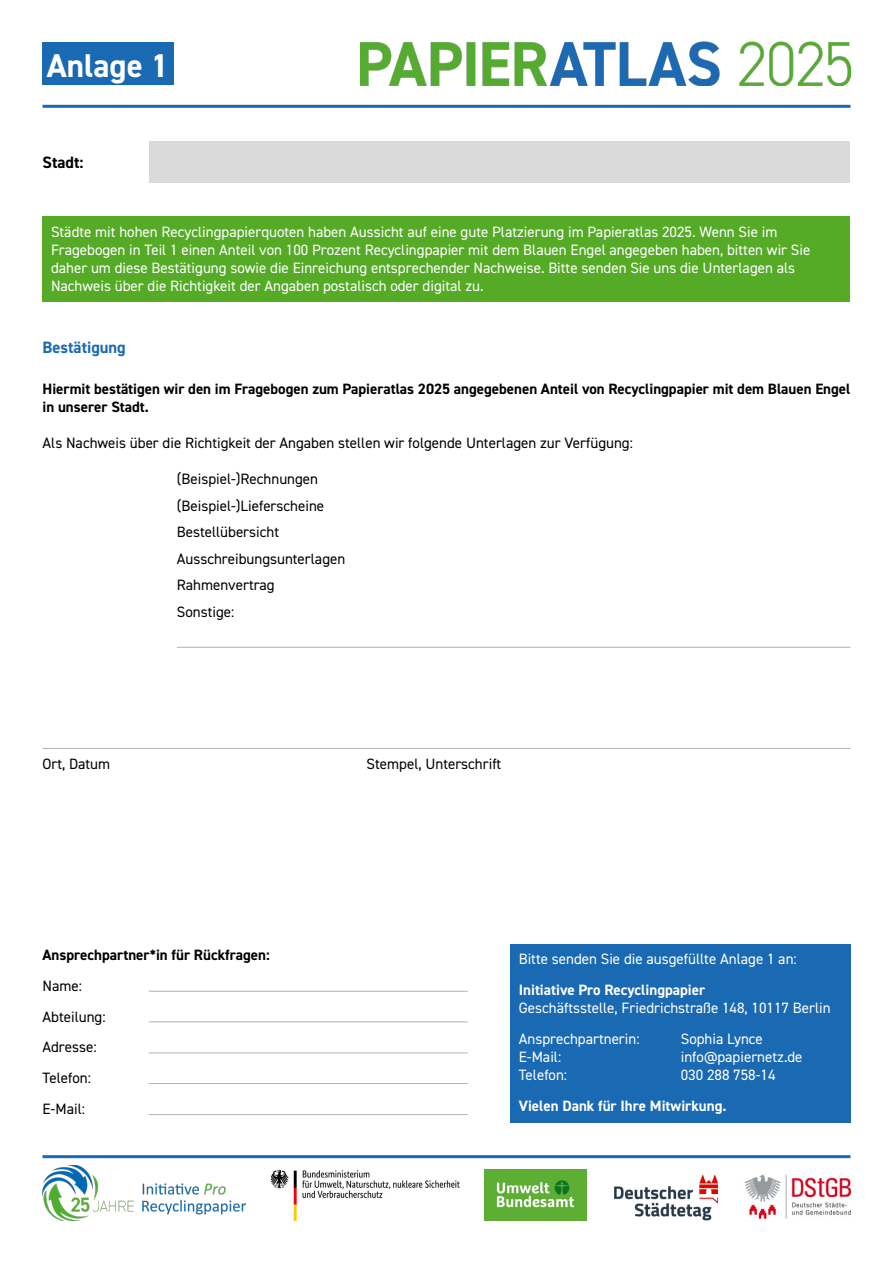
<style>
.page{position:relative;width:893px;height:1263px;background:#fff}
.page>*{position:absolute;margin:0;border:0;box-sizing:border-box;transform-origin:0 0}
.t1{font:700 33px "DIN2014";color:#fff}
.t2{font:700 16.5px "DIN2014";color:#1a69b3}
.t3{font:700 16.5px "DIN2014";color:#000}
.t4{font:15px/18px "DIN2014";color:#fff}
.t5{font:15px/26.5px "DIN2014";color:#000}
.t6{font:700 15px/18px "DIN2014";color:#000}
.t7{font:700 15px "DIN2014";color:#fff}
</style>
<div class="page">
<div style="left:43px;top:43px;width:131px;height:42px;background:#1a69b3"></div>
<hr style="left:43px;top:105px;width:807px;height:3px;background:#1a69b3">
<div style="left:150px;top:141px;width:700px;height:41px;background:#dadada"></div>
<div style="left:43px;top:217px;width:807px;height:85px;background:#55ab26"></div>
<hr style="left:43px;top:748px;width:807px;height:1px;background:#b3b2b2">
<hr style="left:177px;top:647px;width:673px;height:1px;background:#b3b2b2">
<div style="left:510px;top:944px;width:340px;height:179px;background:#1a69b3"></div>
<hr style="left:43px;top:1155px;width:807px;height:3px;background:#1a69b3">
<hr style="left:149px;top:991px;width:319px;height:1px;background:#b3b2b2">
<hr style="left:149px;top:1021px;width:319px;height:1px;background:#b3b2b2">
<hr style="left:149px;top:1052px;width:319px;height:1px;background:#b3b2b2">
<hr style="left:149px;top:1083px;width:319px;height:1px;background:#b3b2b2">
<hr style="left:149px;top:1114px;width:319px;height:1px;background:#b3b2b2">
<img style="left:485px;top:1169px;width:101px;height:51px">
<img style="left:271px;top:1169px;width:188px;height:51px">
<img style="left:744px;top:1175px;width:106px;height:44px">
<img style="left:614px;top:1174px;width:104px;height:46px">
<img style="left:360px;top:42px;width:490px;height:44px">
<img style="left:43px;top:1165px;width:203px;height:55px">
<h1 class="t1" style="left:47px;top:43px;width:124px">Anlage 1</h1>
<p class="t3" style="left:43px;top:151px;width:43px">Stadt:</p>
<p class="t4" style="left:51px;top:223px;width:761px">Städte mit hohen Recyclingpapierquoten haben Aussicht auf eine gute Platzierung im Papieratlas 2025. Wenn Sie im Fragebogen in Teil 1 einen Anteil von 100 Prozent Recyclingpapier mit dem Blauen Engel angegeben haben, bitten wir Sie daher um diese Bestätigung sowie die Einreichung entsprechender Nachweise. Bitte senden Sie uns die Unterlagen als Nachweis über die Richtigkeit der Angaben postalisch oder digital zu.</p>
<p class="t2" style="left:43px;top:336px;width:85px">Bestätigung</p>
<p class="t6" style="left:43px;top:380px;width:809px">Hiermit bestätigen wir den im Fragebogen zum Papieratlas 2025 angegebenen Anteil von Recyclingpapier mit dem Blauen Engel in unserer Stadt.</p>
<p class="t5" style="left:43px;top:430px;width:592px">Als Nachweis über die Richtigkeit der Angaben stellen wir folgende Unterlagen zur Verfügung:</p>
<p class="t5" style="left:177px;top:466px;width:170px">(Beispiel-)Rechnungen (Beispiel-)Lieferscheine<br>Bestellübersicht<br>Ausschreibungsunterlagen<br>Rahmenvertrag<br>Sonstige:</p>
<p class="t5" style="left:43px;top:751px;width:69px">Ort, Datum</p>
<p class="t5" style="left:367px;top:751px;width:136px">Stempel, Unterschrift</p>
<p class="t6" style="left:43px;top:946px;width:229px">Ansprechpartner*in für Rückfragen:</p>
<p class="t5" style="left:43px;top:970px;width:65px;line-height:30.8px">Name:<br>Abteilung:<br>Adresse:<br>Telefon:<br>E-Mail:</p>
<p class="t4" style="left:519px;top:950px;width:280px">Bitte senden Sie die ausgefüllte Anlage 1 an:</p>
<p class="t7" style="left:519px;top:980px;width:188px">Initiative Pro Recyclingpapier</p>
<p class="t4" style="left:519px;top:992px;width:313px;line-height:30.8px">Geschäftsstelle, Friedrichstraße 148, 10117 Berlin<br>Ansprechpartnerin:</p>
<p class="t4" style="left:681px;top:1029px;width:84px">Sophia Lynce</p>
<p class="t4" style="left:519px;top:1047px;width:44px">E-Mail:</p>
<p class="t4" style="left:681px;top:1047px;width:123px">info@papiernetz.de</p>
<p class="t4" style="left:519px;top:1065px;width:50px">Telefon:</p>
<p class="t4" style="left:681px;top:1065px;width:96px">030 288 758-14</p>
<p class="t7" style="left:519px;top:1095px;width:209px">Vielen Dank für Ihre Mitwirkung.</p>
</div>
